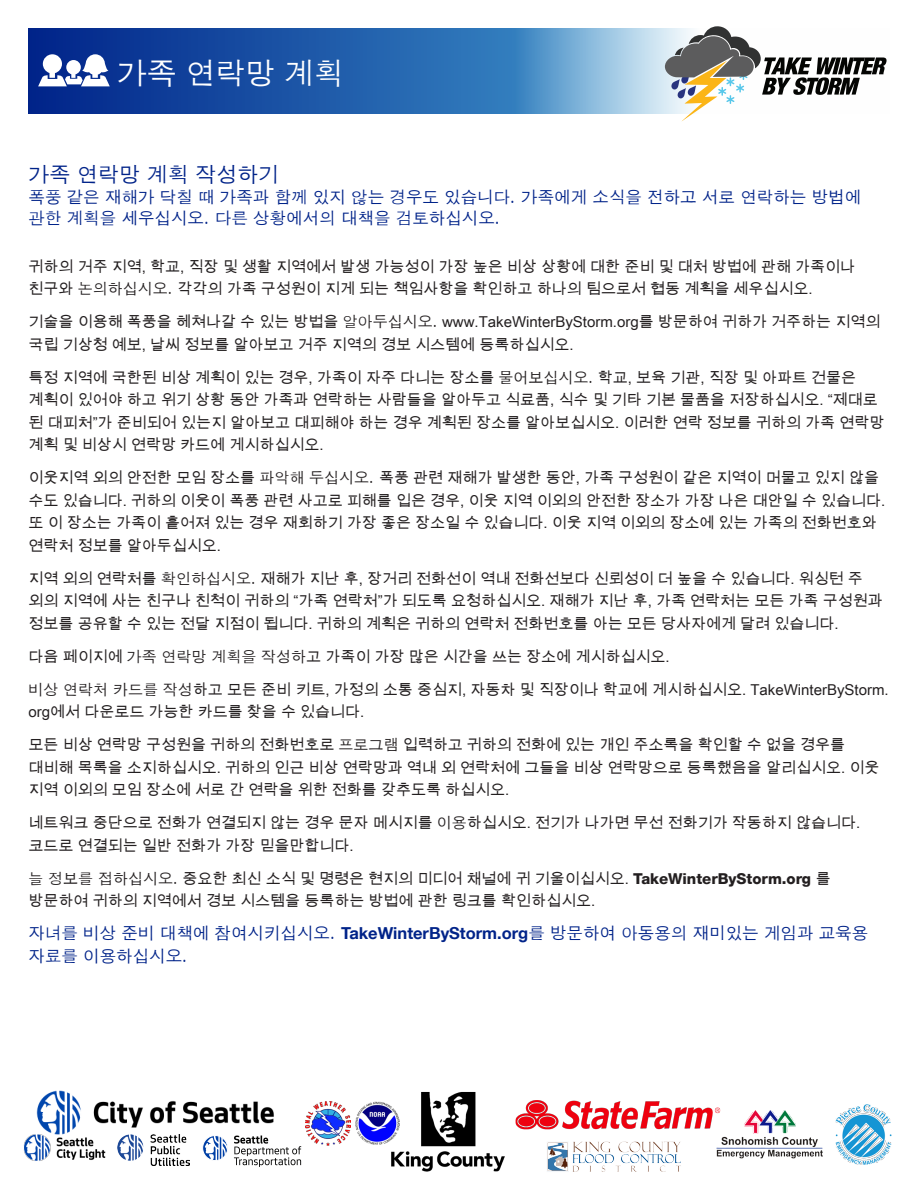
<style>
.page{position:relative;width:918px;height:1188px;background:#fff}
.page>*{position:absolute;margin:0;border:0;box-sizing:border-box;transform-origin:0 0}
.t1{font:30px "Apple Gothic";letter-spacing:-.01em;color:#fff}
.t2{font:21px "Apple Gothic";color:#002389}
.t3{font:16.5px/21px "Apple Gothic";color:#002389}
.t4{font:15px/22.5px "Arial Unicode MS";color:#231f20}
.s1{font-family:"Apple Gothic"}
.s2{font-family:"Helvetica Neue LT Com";font-weight:800}
.s3{font-family:"Helvetica Neue LT Com";font-weight:700}
</style>
<div class="page">
<svg style="left:28px;top:28px;width:637px;height:85px;background:#356bb2"></svg>
<svg style="left:38px;top:54px;width:72px;height:32px"></svg>
<img style="left:36px;top:1090px;width:238px;height:60px">
<img style="left:117px;top:1135px;width:73px;height:31px">
<img style="left:391px;top:1092px;width:114px;height:80px">
<img style="left:24px;top:1126px;width:88px;height:35px">
<svg style="left:234px;top:1136px;width:67px;height:31px"></svg>
<div style="left:203px;top:1135px;width:25px;height:26px;border:1px solid #fff;border-radius:50%"></div>
<svg style="left:205px;top:1136px;width:23px;height:25px"></svg>
<img style="left:515px;top:1100px;width:206px;height:30px">
<img style="left:547px;top:1141px;width:134px;height:31px">
<img style="left:715px;top:1110px;width:108px;height:49px">
<img style="left:835px;top:1104px;width:57px;height:61px">
<img style="left:305px;top:1101px;width:45px;height:45px">
<img style="left:356px;top:1101px;width:44px;height:43px">
<svg style="left:665px;top:26px;width:222px;height:96px"></svg>
<p class="t1" style="left:117px;top:56px;width:228px">가족 연락망 계획</p>
<p class="t2" style="left:28px;top:162px;width:253px">가족 연락망 계획 작성하기</p>
<p class="t3" style="left:28px;top:186px;width:834px">폭풍 같은 재해가 닥칠 때 가족과 함께 있지 않는 경우도 있습니다. 가족에게 소식을 전하고 서로 연락하는 방법에 관한 계획을 세우십시오. 다른 상황에서의 대책을 검토하십시오.</p>
<p class="t4" style="left:28px;top:255px;width:828px">귀하의 거주 지역, 학교, 직장 및 생활 지역에서 발생 가능성이 가장 높은 비상 상황에 대한 준비 및 대처 방법에 관해 가족이나 친구와 <span class="s1">논의하십시오.</span> 각각의 가족 구성원이 지게 되는 책임사항을 확인하고 하나의 팀으로서 협동 계획을 세우십시오.</p>
<p class="t4" style="left:28px;top:310px;width:853px">기술을 이용해 폭풍을 헤쳐나갈 수 있는 방법을 <span class="s1">알아두십시오.</span> www.TakeWinterByStorm.org를 방문하여 귀하가 거주하는 지역의 국립 기상청 예보, 날씨 정보를 알아보고 거주 지역의 경보 시스템에 등록하십시오.</p>
<p class="t4" style="left:28px;top:366px;width:857px">특정 지역에 국한된 비상 계획이 있는 경우, 가족이 자주 다니는 장소를 <span class="s1">물어보십시오.</span> 학교, 보육 기관, 직장 및 아파트 건물은 계획이 있어야 하고 위기 상황 동안 가족과 연락하는 사람들을 알아두고 식료품, 식수 및 기타 기본 물품을 저장하십시오. “제대로 된 대피처”가 준비되어 있는지 알아보고 대피해야 하는 경우 계획된 장소를 알아보십시오. 이러한 연락 정보를 귀하의 가족 연락망 계획 및 비상시 연락망 카드에 게시하십시오.</p>
<p class="t4" style="left:28px;top:466px;width:858px">이웃지역 외의 안전한 모임 장소를 <span class="s1">파악해 두십시오.</span> 폭풍 관련 재해가 발생한 동안, 가족 구성원이 같은 지역이 머물고 있지 않을 수도 있습니다. 귀하의 이웃이 폭풍 관련 사고로 피해를 입은 경우, 이웃 지역 이외의 안전한 장소가 가장 나은 대안일 수 있습니다. 또 이 장소는 가족이 흩어져 있는 경우 재회하기 가장 좋은 장소일 수 있습니다. 이웃 지역 이외의 장소에 있는 가족의 전화번호와 연락처 정보를 알아두십시오.</p>
<p class="t4" style="left:28px;top:567px;width:856px">지역 외의 연락처를 <span class="s1">확인하십시오.</span> 재해가 지난 후, 장거리 전화선이 역내 전화선보다 신뢰성이 더 높을 수 있습니다. 워싱턴 주 외의 지역에 사는 친구나 친척이 귀하의 “가족 연락처”가 되도록 요청하십시오. 재해가 지난 후, 가족 연락처는 모든 가족 구성원과 정보를 공유할 수 있는 전달 지점이 됩니다. 귀하의 계획은 귀하의 연락처 전화번호를 아는 모든 당사자에게 달려 있습니다.</p>
<p class="t4" style="left:28px;top:645px;width:643px">다음 페이지에 <span class="s1">가족 연락망 계획을 작성하</span>고 가족이 가장 많은 시간을 쓰는 장소에 게시하십시오.</p>
<p class="t4" style="left:28px;top:678px;width:862px"><span class="s1">비상 연락처 카드를 작성</span>하고 모든 준비 키트, 가정의 소통 중심지, 자동차 및 직장이나 학교에 게시하십시오. TakeWinterByStorm. org에서 다운로드 가능한 카드를 찾을 수 있습니다.</p>
<p class="t4" style="left:28px;top:733px;width:852px">모든 비상 연락망 구성원을 귀하의 전화번호로 <span class="s1">프로그램</span> 입력하고 귀하의 전화에 있는 개인 주소록을 확인할 수 없을 경우를 대비해 목록을 소지하십시오. 귀하의 인근 비상 연락망과 역내 외 연락처에 그들을 비상 연락망으로 등록했음을 알리십시오. 이웃 지역 이외의 모임 장소에 서로 간 연락을 위한 전화를 갖추도록 하십시오.</p>
<p class="t4" style="left:28px;top:811px;width:833px">네트워크 중단으로 전화가 연결되지 않는 경우 문자 메시지를 <span class="s1">이용</span>하십시오. 전기가 나가면 무선 전화기가 작동하지 않습니다. 코드로 연결되는 일반 전화가 가장 믿을만합니다.</p>
<p class="t4" style="left:28px;top:867px;width:804px"><span class="s1">늘 정보를 접하십시오.</span> 중요한 최신 소식 및 명령은 현지의 미디어 채널에 귀 기울이십시오. <span class="s2">TakeWinterByStorm.org</span> 를 방문하여 귀하의 지역에서 경보 시스템을 등록하는 방법에 관한 링크를 확인하십시오.</p>
<p class="t3" style="left:28px;top:922px;width:841px;line-height:22.5px">자녀를 비상 준비 대책에 참여시키십시오. <span class="s3">TakeWinterByStorm.org</span>를 방문하여 아동용의 재미있는 게임과 교육용 자료를 이용하십시오.</p>
</div>
